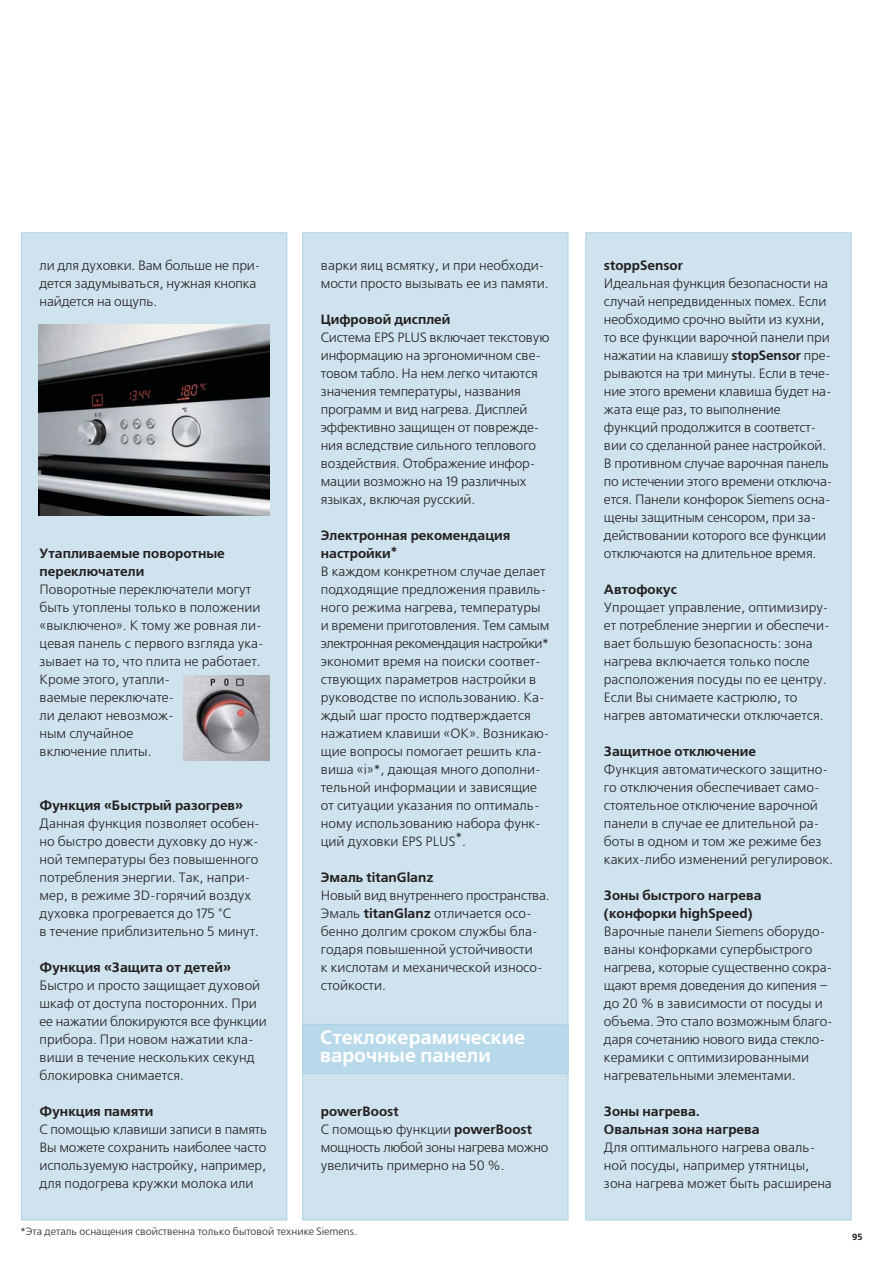
<style>
.page{position:relative;width:893px;height:1263px;background:#fff}
.page>*{position:absolute;margin:0;border:0;box-sizing:border-box;transform-origin:0 0}
.t1{font:700 19.5px/18px "Free Set C";color:#fff}
.t2{font:13.5px/18px "Free Set C";color:#231f20}
.t3{font:10.5px "Free Set C";color:#231f20}
.t4{font:700 9px "Free Set C";color:#231f20}
.s1{font-weight:700}
</style>
<div class="page">
<div style="left:22px;top:233px;width:264px;height:987px;background:#cee3ee"></div>
<div style="left:303px;top:233px;width:264px;height:987px;background:#cee3ee"></div>
<div style="left:586px;top:233px;width:264px;height:987px;background:#cee3ee"></div>
<img style="left:38px;top:324px;width:231px;height:191px">
<img style="left:184px;top:675px;width:85px;height:86px">
<div style="left:303px;top:1025px;width:264px;height:48px;background:#b8d9e9"></div>
<div style="left:302px;top:1024px;width:266px;height:50px;border:1px solid #add2e4"></div>
<p class="t2" style="left:40px;top:257px;width:222px">ли для ду хов ки. Вам боль ше не при - дет ся задумываться, нуж ная кноп ка най дет ся на ощупь.</p>
<p class="t2" style="left:40px;top:545px;width:226px"><span class="s1">Ута п ли ва е мые по во рот ные<br>пе ре клю ча те ли<br></span>По во рот ные пе ре клю ча те ли мо гут быть уто п ле ны толь ко в по ло же нии «вы клю че но». К то му же ров ная ли - це вая па нель с пер во го взгля да ука - зы ва ет на то, что пли та не ра бо та ет.<br>Кро ме это го, ута п ли -<br>ва е мые пе ре клю ча те -<br>ли де ла ют не воз мож -<br>ным слу чай ное<br>вклю че ние пли ты.</p>
<p class="t2" style="left:40px;top:797px;width:222px"><span class="s1">Функ ция «Бы ст рый ра зо грев»<br></span>Дан ная функ ция по з во ля ет осо бен - но бы ст ро до ве сти ду хов ку до нуж - ной тем пе ра ту ры без по вы шен но го по треб ле ния энер гии. Так, на при - мер, в ре жи ме 3D-го ря чий воз дух ду хов ка про гре ва ет ся до 175 °С<br>в те че ние при бли зи тель но 5 ми нут.</p>
<p class="t2" style="left:40px;top:959px;width:228px"><span class="s1">Функ ция «За щи та от де тей»<br></span>Бы ст ро и про сто за щи ща ет ду хо вой шкаф от до с ту па по сто рон них. При ее на жа тии бло ки ру ют ся все функ ции при бо ра. При но вом на жа тии кла - ви ши в те че ние не сколь ких се кунд бло ки ров ка сни ма ет ся.</p>
<p class="t2" style="left:40px;top:1103px;width:229px"><span class="s1">Функ ция па мя ти<br></span>С по мо щью кла ви ши за пи си в па мять<br>Вы мо же те со хра нить наи бо лее ча с то ис поль зу е мую на строй ку, на при мер, для по до г ре ва круж ки мо ло ка или</p>
<p class="t2" style="left:321px;top:257px;width:229px">варки яиц всмятку, и при не об хо ди - мо сти про сто вы зы вать ее из па мя ти.</p>
<p class="t2" style="left:321px;top:311px;width:230px"><span class="s1">Циф ро вой дис п лей<br></span>Си с те ма EPS PLUS вклю ча ет тек сто вую ин фор ма цию на эр го но мич ном све - то вом таб ло. На нем лег ко чи та ют ся зна че ния тем пе ра ту ры, на зва ния<br>про грамм и вид на гре ва. Дис п лей<br>эф фе к тив но за щи щен от по вре ж де - ния вслед ст вие силь но го те п ло во го воз дей ст вия. Ото б ра же ние ин фор - ма ции воз мож но на 19 раз лич ных язы ках, вклю чая рус ский.</p>
<p class="t2" style="left:321px;top:527px;width:230px"><span class="s1">Элек трон ная ре ко мен да ция<br>на строй ки</span><sup>*<br></sup>В ка ж дом кон крет ном слу чае де ла ет под хо дя щие пред ло же ния пра виль - но го ре жи ма на гре ва, тем пе ра ту ры и вре ме ни при го то в ле ния. Тем са мым элек трон ная ре ко мен да ция на строй ки* эко но мит вре мя на по ис ки со от вет - ст ву ю щих па ра ме т ров на строй ки в ру ко вод ст ве по ис поль зо ва нию. Ка - ж дый шаг про сто под твер жда ет ся<br>на жа ти ем кла ви ши «ОК». Воз ни ка ю - щие во п ро сы по мо га ет ре шить кла - ви ша «i»*, да ю щая мно го до пол ни - тель ной ин фор ма ции и за ви ся щие от си ту а ции ука за ния по оп ти маль - но му ис поль зо ва нию на бо ра функ - ций ду хов ки EPS PLUS*.</p>
<p class="t2" style="left:321px;top:869px;width:230px"><span class="s1">Эмаль titanGlanz<br></span>Но вый вид вну т рен не го про стран ст ва.<br>Эмаль <span class="s1">titanGlanz</span> от ли ча ет ся осо - бен но дол гим сро ком служ бы бла - го да ря по вы шен ной ус той чи во сти<br>к ки с ло там и ме ха ни че ской из но со - стой ко сти.</p>
<p class="t1" style="left:320px;top:1030px;width:207px">Стеклокерамические варочные панели</p>
<p class="t2" style="left:321px;top:1103px;width:229px"><span class="s1">powerBoost<br></span>С по мо щью функ ции <span class="s1">powerBoost </span>мощ ность лю бой зо ны на гре ва мож но уве ли чить при мер но на 50 %.</p>
<p class="t3" style="left:21px;top:1227px;width:338px">*Эта де таль ос на ще ния свой ст вен на толь ко бы то вой тех ни ке Siemens.</p>
<p class="t2" style="left:604px;top:257px;width:230px"><span class="s1">stoppSensor<br></span>Иде аль ная функ ция без о пас но сти на слу чай не пред ви ден ных по мех. Ес ли не об хо ди мо сроч но вый ти из кух ни, то все функ ции ва роч ной па не ли при на жа тии на кла ви шу <span class="s1">stopSensor</span> пре - ры ва ют ся на три ми ну ты. Ес ли в те че - ние это го вре ме ни кла ви ша бу дет на - жа та еще раз, то вы пол не ние<br>функ ций про дол жит ся в со от вет ст - вии со сде лан ной ра нее на строй кой.<br>В про тив ном слу чае ва роч ная па нель по ис те че нии это го вре ме ни от клю ча - ет ся. Па не ли кон фо рок Siemens ос на - ще ны за щит ным сен со ром, при за - дей ст во ва нии ко то ро го все функ ции от клю ча ют ся на дли тель ное вре мя.</p>
<p class="t2" style="left:604px;top:581px;width:227px"><span class="s1">Ав то фо кус<br></span>Уп ро ща ет уп ра в ле ние, оп ти ми зи ру - ет по треб ле ние энер гии и обес пе чи - ва ет боль шую без о пас ность: зо на на гре ва вклю ча ет ся толь ко по с ле рас по ло же ния по су ды по ее цен т ру.<br>Ес ли Вы сни ма е те ка ст рю лю, то<br>на грев ав то ма ти че ски от клю ча ет ся.</p>
<p class="t2" style="left:604px;top:743px;width:230px"><span class="s1">За щит ное от клю че ние<br></span>Функ ция ав то ма ти че ско го за щит но - го от клю че ния обес пе чи ва ет са мо - сто я тель ное от клю че ние ва роч ной па не ли в слу чае ее дли тель ной ра - бо ты в од ном и том же ре жи ме без ка ких-ли бо из ме не ний ре гу ли ро вок.</p>
<p class="t2" style="left:604px;top:887px;width:230px"><span class="s1">Зо ны бы ст ро го на гре ва<br>(кон фор ки highSpeed)<br></span>Ва роч ные па не ли Siemens обо ру до - ва ны кон фор ка ми су пер бы ст ро го<br>на гре ва, ко то рые су ще ст вен но со кра - ща ют вре мя до ве де ния до ки пе ния – до 20 % в за ви си мо сти от по су ды и объ е ма. Это ста ло воз мож ным бла го - да ря со че та нию но во го ви да сте к ло - ке ра ми ки с оп ти ми зи ро ван ны ми<br>на гре ва тель ны ми эле мен та ми.</p>
<p class="t2" style="left:604px;top:1103px;width:229px"><span class="s1">Зо ны на гре ва.<br>Овальная зона нагрева<br></span>Для оп ти маль но го на гре ва оваль - ной по су ды, на при мер утят ни цы,<br>зо на на гре ва мо жет быть рас ши ре на</p>
<p class="t4" style="left:852px;top:1233px;width:12px">95</p>
</div>
